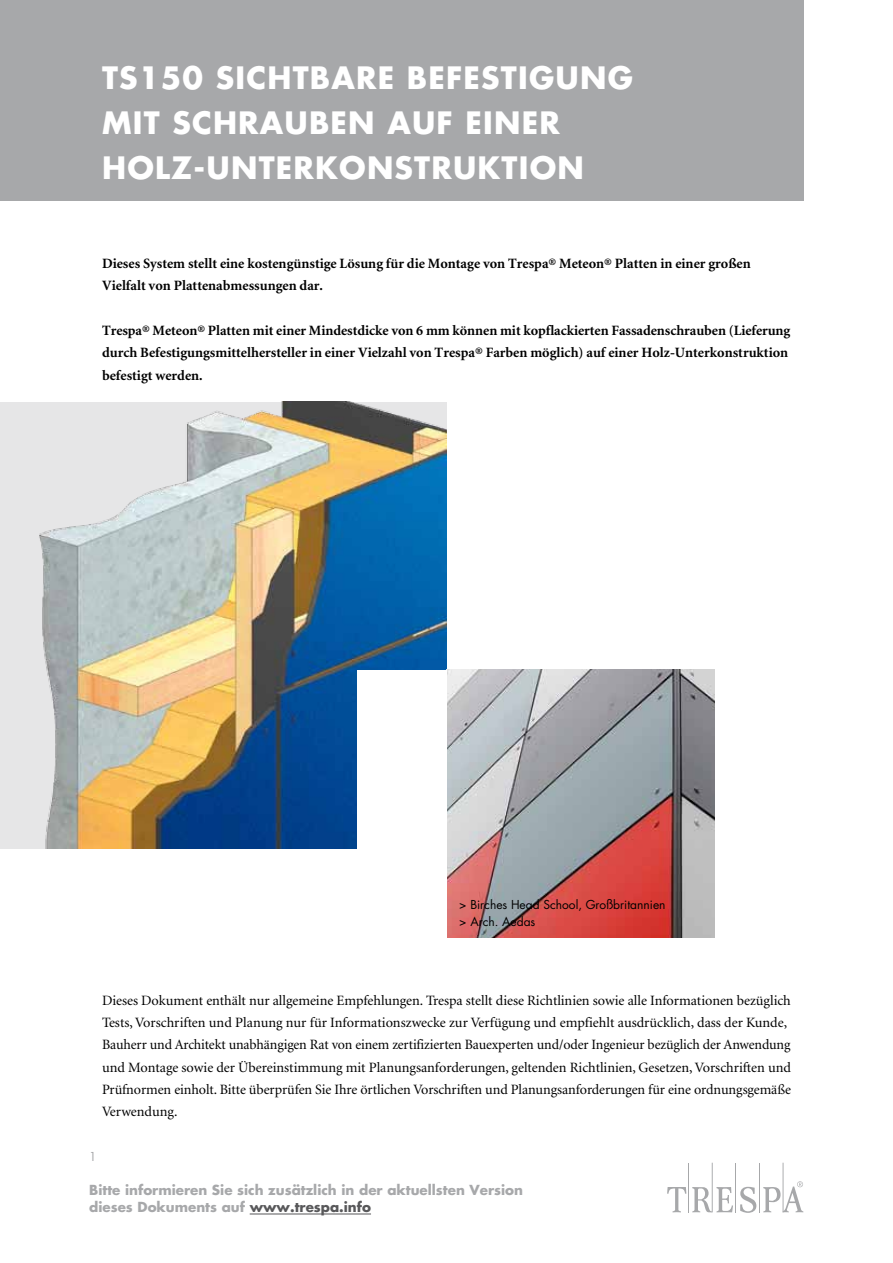
<style>
.page{position:relative;width:893px;height:1263px;background:#fff}
.page>*{position:absolute;margin:0;border:0;box-sizing:border-box;transform-origin:0 0}
.t1{font:700 30px/44.7px "TR Futura";letter-spacing:.04em;color:#fff}
.t2{font:14.25px/22.4px "TR Minion";letter-spacing:-.005em;color:#000}
.t3{font:700 14.25px/22.4px "TR Minion";color:#000}
.t4{font:700 13.5px/16.5px "TR Futura";color:#a7a8aa}
.t5{font:12px/16.5px "TR Futura";color:#000}
.t6{font:12px "TR Futura";color:#a7a8aa}
.s1{color:#58585a}
</style>
<div class="page">
<hr style="left:759px;top:1163px;width:1px;height:49px;background:#a7a8aa">
<hr style="left:783px;top:1163px;width:1px;height:49px;background:#a7a8aa">
<hr style="left:735px;top:1163px;width:1px;height:49px;background:#a7a8aa">
<hr style="left:712px;top:1163px;width:1px;height:49px;background:#a7a8aa">
<hr style="left:688px;top:1163px;width:1px;height:49px;background:#a7a8aa">
<svg style="left:740px;top:1187px;width:16px;height:26px"></svg>
<svg style="left:667px;top:1187px;width:19px;height:25px"></svg>
<svg style="left:692px;top:1187px;width:41px;height:25px"></svg>
<svg style="left:763px;top:1181px;width:40px;height:31px"></svg>
<hr style="left:250px;top:1213px;width:121px;height:1px;background:#58585a">
<div style="left:0;top:0;width:804px;height:201px;background:#a7a8aa"></div>
<img style="left:0;top:402px;width:446px;height:446px">
<img style="left:447px;top:670px;width:267px;height:268px">
<div style="left:357px;top:670px;width:89px;height:268px;background:#fff"></div>
<h1 class="t1" style="left:102px;top:55px;width:532px">TS150 Sichtbare Befestigung mit Schrauben auf einer<br>Holz-Unterkonstruktion</h1>
<p class="t3" style="left:102px;top:253px;width:650px">Dieses System stellt eine kostengünstige Lösung für die Montage von Trespa® Meteon® Platten in einer großen<br>Vielfalt von Plattenabmessungen dar.</p>
<p class="t3" style="left:102px;top:319px;width:690px">Trespa® Meteon® Platten mit einer Mindestdicke von 6 mm können mit kopflackierten Fassadenschrauben (Lieferung durch Befestigungsmittelhersteller in einer Vielzahl von Trespa® Farben möglich) auf einer Holz-Unterkonstruktion befestigt werden.</p>
<p class="t5" style="left:459px;top:896px;width:208px">&gt; Birches Head School, Großbritannien &gt; Arch. Aedas</p>
<p class="t2" style="left:102px;top:989px;width:690px">Dieses Dokument enthält nur allgemeine Empfehlungen. Trespa stellt diese Richtlinien sowie alle Informationen bezüglich Tests, Vorschriften und Planung nur für Informationszwecke zur Verfügung und empfiehlt ausdrücklich, dass der Kunde, Bauherr und Architekt unabhängigen Rat von einem zertifizierten Bauexperten und/oder Ingenieur bezüglich der Anwendung und Montage sowie der Übereinstimmung mit Planungsanforderungen, geltenden Richtlinien, Gesetzen, Vorschriften und Prüfnormen einholt. Bitte überprüfen Sie Ihre örtlichen Vorschriften und Planungsanforderungen für eine ordnungsgemäße Verwendung.</p>
<p class="t6" style="left:89px;top:1148px;width:9px">1</p>
<p class="t4" style="left:89px;top:1182px;width:435px">Bitte informieren Sie sich zusätzlich in der aktuellsten Version dieses Dokuments auf <span class="s1">www.trespa.info</span></p>
</div>
